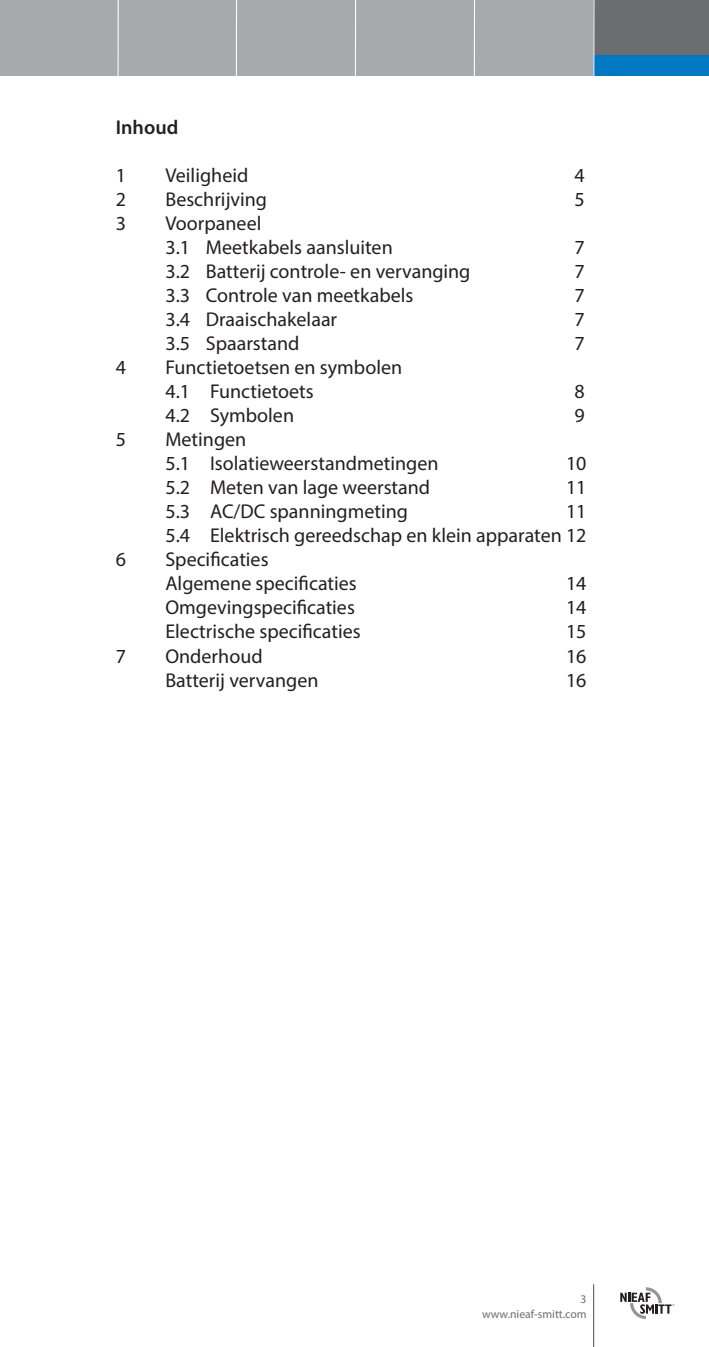
<style>
.page{position:relative;width:709px;height:1347px;background:#fff}
.page>*{position:absolute;margin:0;border:0;box-sizing:border-box;transform-origin:0 0}
.t1{font:20px/24px "Myriad Pro";color:#231f20}
.Titel{font:600 20px "Myriad Pro";color:#231f20}
.t2{font:11.75px/15px "Myriad Pro";color:#6c6d70;text-align:right}
</style>
<div class="page">
<div style="left:0;top:0;width:709px;height:76px;background:#a8a9ad"></div>
<div style="left:593px;top:0;width:116px;height:67px;background:#6c6d70"></div>
<div style="left:593px;top:55px;width:116px;height:20px;background:#0079c2"></div>
<hr style="left:117px;top:0;width:2px;height:78px;background:#fff">
<hr style="left:236px;top:0;width:1px;height:77px;background:#fff">
<hr style="left:355px;top:0;width:1px;height:78px;background:#fff">
<hr style="left:474px;top:0;width:1px;height:77px;background:#fff">
<hr style="left:593px;top:0;width:1px;height:77px;background:#fff">
<hr style="left:593px;top:1284px;width:1px;height:62px;background:#524a47">
<svg style="left:620px;top:1287px;width:54px;height:32px"></svg>
<p class="Titel" style="left:116px;top:115px;width:64px">Inhoud</p>
<p class="t1" style="left:116px;top:163px;width:12px">1</p>
<p class="t1" style="left:165px;top:163px;width:84px">Veiligheid</p>
<p class="t1" style="left:574px;top:163px;width:12px">4</p>
<p class="t1" style="left:116px;top:187px;width:12px">2</p>
<p class="t1" style="left:165px;top:187px;width:103px">Beschrijving</p>
<p class="t1" style="left:574px;top:187px;width:12px">5</p>
<p class="t1" style="left:116px;top:211px;width:12px">3</p>
<p class="t1" style="left:165px;top:211px;width:97px">Voorpaneel</p>
<p class="t1" style="left:165px;top:235px;width:229px">3.1 Meetkabels aansluiten</p>
<p class="t1" style="left:574px;top:235px;width:12px">7</p>
<p class="t1" style="left:165px;top:259px;width:306px">3.2 Batterij controle- en vervanging</p>
<p class="t1" style="left:574px;top:259px;width:12px">7</p>
<p class="t1" style="left:165px;top:283px;width:249px">3.3 Controle van meetkabels</p>
<p class="t1" style="left:574px;top:283px;width:12px">7</p>
<p class="t1" style="left:165px;top:307px;width:173px">3.4 Draaischakelaar</p>
<p class="t1" style="left:574px;top:307px;width:12px">7</p>
<p class="t1" style="left:165px;top:331px;width:136px">3.5 Spaarstand</p>
<p class="t1" style="left:574px;top:331px;width:12px">7</p>
<p class="t1" style="left:116px;top:355px;width:12px">4</p>
<p class="t1" style="left:165px;top:355px;width:238px">Functietoetsen en symbolen<br>4.1 Functietoets</p>
<p class="t1" style="left:574px;top:379px;width:12px">8</p>
<p class="t1" style="left:165px;top:403px;width:130px">4.2 Symbolen</p>
<p class="t1" style="left:574px;top:403px;width:12px">9</p>
<p class="t1" style="left:116px;top:427px;width:12px">5</p>
<p class="t1" style="left:165px;top:427px;width:82px">Metingen</p>
<p class="t1" style="left:165px;top:451px;width:274px">5.1 Isolatieweerstandmetingen</p>
<p class="t1" style="left:566px;top:451px;width:22px">10</p>
<p class="t1" style="left:165px;top:475px;width:266px">5.2 Meten van lage weerstand</p>
<p class="t1" style="left:566px;top:475px;width:22px">11</p>
<p class="t1" style="left:165px;top:499px;width:244px">5.3 AC/DC spanningmeting</p>
<p class="t1" style="left:566px;top:499px;width:22px">11</p>
<p class="t1" style="left:165px;top:523px;width:422px">5.4 Elektrisch gereedschap en klein apparaten 12</p>
<p class="t1" style="left:116px;top:547px;width:12px">6</p>
<p class="t1" style="left:165px;top:547px;width:105px">Specificaties</p>
<p class="t1" style="left:165px;top:571px;width:193px">Algemene specificaties</p>
<p class="t1" style="left:566px;top:571px;width:22px">14</p>
<p class="t1" style="left:165px;top:595px;width:191px">Omgevingspecificaties</p>
<p class="t1" style="left:566px;top:595px;width:22px">14</p>
<p class="t1" style="left:165px;top:619px;width:197px">Electrische specificaties</p>
<p class="t1" style="left:566px;top:619px;width:22px">15</p>
<p class="t1" style="left:116px;top:643px;width:12px">7</p>
<p class="t1" style="left:165px;top:643px;width:99px">Onderhoud</p>
<p class="t1" style="left:566px;top:643px;width:22px">16</p>
<p class="t1" style="left:165px;top:667px;width:154px">Batterij vervangen</p>
<p class="t1" style="left:566px;top:667px;width:22px">16</p>
<p class="t2" style="left:482px;top:1291px;width:106px">3 www.nieaf-smitt.com</p>
</div>
